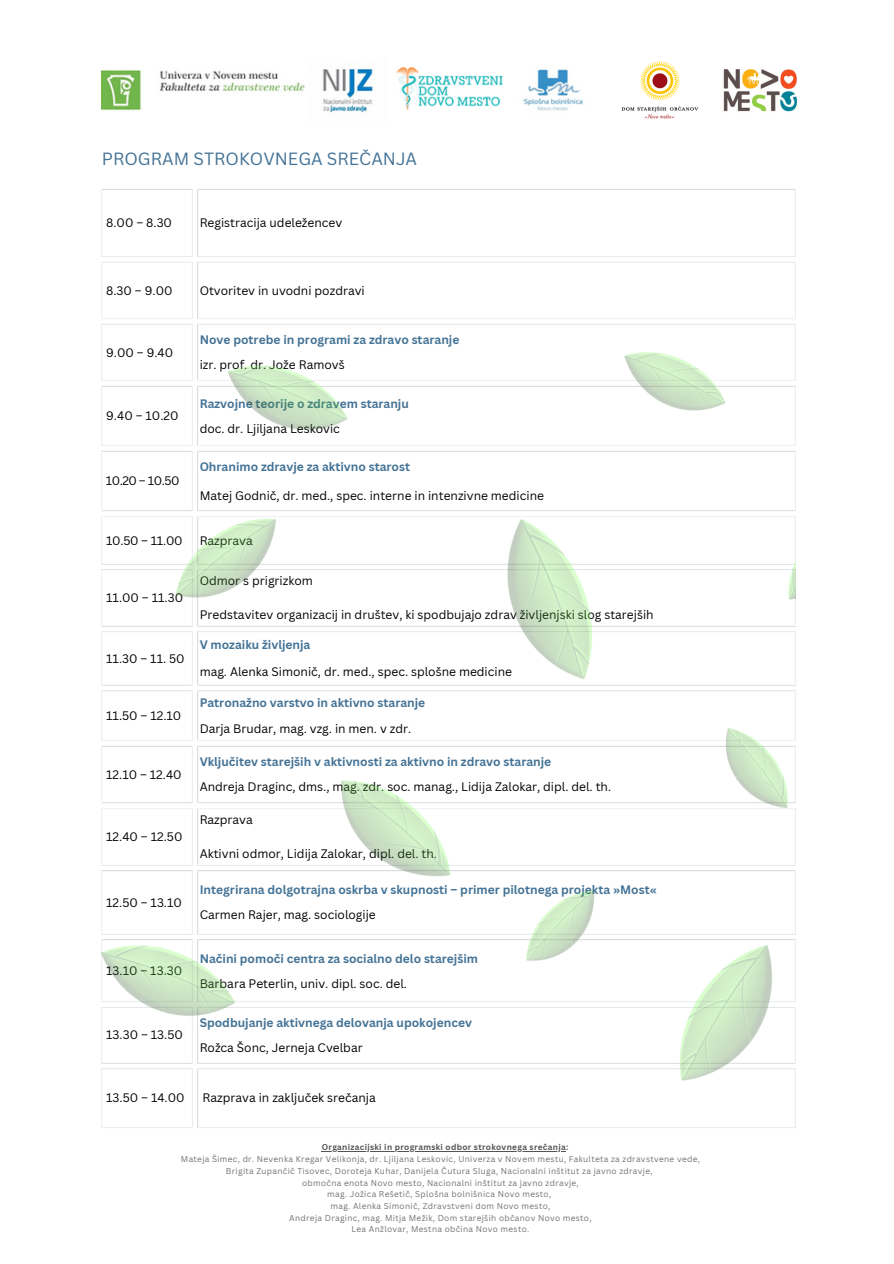
<style>
.page{position:relative;width:894px;height:1264px;background:#fff}
.page>*{position:absolute;margin:0;border:0;box-sizing:border-box;transform-origin:0 0}
.t1{font:17.25px "Canva Sans";color:#447396}
.t2{font:12px "Canva Sans";color:#000}
.t3{font:700 12px "Canva Sans";color:#447396}
.t4{font:8.25px/11.7px "Canva Sans";letter-spacing:.04em;color:#737373;text-align:center}
.t5{font:700 8.25px "Canva Sans";letter-spacing:.04em;color:#545454}
</style>
<div class="page">
<img style="left:101px;top:67px;width:482px;height:46px">
<img style="left:621px;top:61px;width:78px;height:58px">
<hr style="left:101px;top:190px;width:1px;height:66px;background:#f0f2f4">
<hr style="left:192px;top:190px;width:1px;height:66px;background:#f0f2f4">
<hr style="left:101px;top:188px;width:92px;height:2px;background:#f0f2f4">
<hr style="left:101px;top:256px;width:92px;height:1px;background:#f0f2f4">
<hr style="left:197px;top:190px;width:1px;height:66px;background:#f0f2f4">
<hr style="left:794px;top:190px;width:1px;height:66px;background:#f0f2f4">
<hr style="left:197px;top:188px;width:598px;height:2px;background:#f0f2f4">
<hr style="left:197px;top:256px;width:598px;height:1px;background:#f0f2f4">
<hr style="left:101px;top:263px;width:1px;height:55px;background:#f0f2f4">
<hr style="left:192px;top:263px;width:1px;height:55px;background:#f0f2f4">
<hr style="left:101px;top:262px;width:92px;height:1px;background:#f0f2f4">
<hr style="left:101px;top:318px;width:92px;height:1px;background:#f0f2f4">
<hr style="left:197px;top:263px;width:1px;height:55px;background:#f0f2f4">
<hr style="left:794px;top:263px;width:1px;height:55px;background:#f0f2f4">
<hr style="left:197px;top:262px;width:598px;height:1px;background:#f0f2f4">
<hr style="left:197px;top:318px;width:598px;height:1px;background:#f0f2f4">
<hr style="left:101px;top:325px;width:1px;height:55px;background:#f0f2f4">
<hr style="left:192px;top:325px;width:1px;height:55px;background:#f0f2f4">
<hr style="left:101px;top:324px;width:92px;height:1px;background:#f0f2f4">
<hr style="left:197px;top:325px;width:1px;height:55px;background:#f0f2f4">
<hr style="left:794px;top:325px;width:1px;height:55px;background:#f0f2f4">
<hr style="left:197px;top:324px;width:598px;height:1px;background:#f0f2f4">
<hr style="left:101px;top:1069px;width:1px;height:58px;background:#f0f2f4">
<hr style="left:192px;top:1069px;width:1px;height:58px;background:#f0f2f4">
<hr style="left:101px;top:1127px;width:92px;height:1px;background:#f0f2f4">
<hr style="left:197px;top:1069px;width:1px;height:58px;background:#f0f2f4">
<hr style="left:794px;top:1069px;width:1px;height:58px;background:#f0f2f4">
<hr style="left:197px;top:1127px;width:598px;height:1px;background:#f0f2f4">
<hr style="left:322px;top:1151px;width:244px;height:1px;background:#545454">
<img style="left:723px;top:69px;width:75px;height:43px">
<img style="left:101px;top:352px;width:694px;height:728px">
<h1 class="t1" style="left:102px;top:147px;width:317px">PROGRAM STROKOVNEGA SREČANJA</h1>
<p class="t2" style="left:106px;top:214px;width:67px">8.00 – 8.30</p>
<p class="t2" style="left:200px;top:214px;width:144px">Registracija udeležencev</p>
<p class="t2" style="left:106px;top:282px;width:68px">8.30 – 9.00</p>
<p class="t2" style="left:200px;top:282px;width:167px">Otvoritev in uvodni pozdravi</p>
<p class="t2" style="left:106px;top:344px;width:68px">9.00 – 9.40</p>
<p class="t2" style="left:106px;top:407px;width:74px">9.40 – 10.20</p>
<p class="t2" style="left:106px;top:472px;width:75px">10.20 – 10.50</p>
<p class="t3" style="left:200px;top:331px;width:261px">Nove potrebe in programi za zdravo staranje</p>
<p class="t2" style="left:200px;top:356px;width:146px">izr. prof. dr. Jože Ramovš</p>
<p class="t3" style="left:200px;top:394px;width:211px">Razvojne teorije o zdravem staranju</p>
<p class="t2" style="left:200px;top:419px;width:142px">doc. dr. Ljiljana Leskovic</p>
<p class="t3" style="left:200px;top:458px;width:212px">Ohranimo zdravje za aktivno starost</p>
<p class="t2" style="left:200px;top:487px;width:346px">Matej Godnič, dr. med., spec. interne in intenzivne medicine</p>
<p class="t2" style="left:106px;top:532px;width:78px">10.50 – 11.00</p>
<p class="t2" style="left:200px;top:532px;width:55px">Razprava</p>
<p class="t2" style="left:106px;top:589px;width:78px">11.00 – 11.30</p>
<p class="t2" style="left:106px;top:650px;width:80px">11.30 – 11. 50</p>
<p class="t2" style="left:106px;top:707px;width:77px">11.50 – 12.10</p>
<p class="t2" style="left:106px;top:766px;width:77px">12.10 – 12.40</p>
<p class="t2" style="left:106px;top:828px;width:78px">12.40 – 12.50</p>
<p class="t2" style="left:106px;top:894px;width:77px">12.50 – 13.10</p>
<p class="t2" style="left:106px;top:962px;width:77px">13.10 – 13.30</p>
<p class="t2" style="left:106px;top:1026px;width:78px">13.30 – 13.50</p>
<p class="t2" style="left:200px;top:572px;width:115px">Odmor s prigrizkom</p>
<p class="t2" style="left:200px;top:606px;width:455px">Predstavitev organizacij in društev, ki spodbujajo zdrav življenjski slog starejših</p>
<p class="t3" style="left:200px;top:636px;width:112px">V mozaiku življenja</p>
<p class="t2" style="left:200px;top:663px;width:314px">mag. Alenka Simonič, dr. med., spec. splošne medicine</p>
<p class="t3" style="left:200px;top:694px;width:227px">Patronažno varstvo in aktivno staranje</p>
<p class="t2" style="left:200px;top:719px;width:213px">Darja Brudar, mag. vzg. in men. v zdr.</p>
<p class="t3" style="left:200px;top:753px;width:353px">Vključitev starejših v aktivnosti za aktivno in zdravo staranje</p>
<p class="t2" style="left:200px;top:778px;width:413px">Andreja Draginc, dms., mag. zdr. soc. manag., Lidija Zalokar, dipl. del. th.</p>
<p class="t2" style="left:200px;top:811px;width:55px">Razprava</p>
<p class="t2" style="left:200px;top:845px;width:239px">Aktivni odmor, Lidija Zalokar, dipl. del. th.</p>
<p class="t3" style="left:200px;top:881px;width:458px">Integrirana dolgotrajna oskrba v skupnosti – primer pilotnega projekta »Most«</p>
<p class="t2" style="left:200px;top:906px;width:178px">Carmen Rajer, mag. sociologije</p>
<p class="t3" style="left:200px;top:949px;width:280px">Načini pomoči centra za socialno delo starejšim</p>
<p class="t2" style="left:200px;top:974px;width:209px">Barbara Peterlin, univ. dipl. soc. del.</p>
<p class="t3" style="left:200px;top:1014px;width:274px">Spodbujanje aktivnega delovanja upokojencev</p>
<p class="t2" style="left:200px;top:1039px;width:164px">Rožca Šonc, Jerneja Cvelbar</p>
<p class="t2" style="left:106px;top:1089px;width:80px">13.50 – 14.00</p>
<p class="t2" style="left:202px;top:1089px;width:175px">Razprava in zaključek srečanja</p>
<p class="t5" style="left:322px;top:1141px;width:248px">Organizacijski in programski odbor strokovnega srečanja:</p>
<p class="t4" style="left:181px;top:1153px;width:520px">Mateja Šimec, dr. Nevenka Kregar Velikonja, dr. Ljiljana Leskovic, Univerza v Novem mestu, Fakulteta za zdravstvene vede, Brigita Zupančič Tisovec, Doroteja Kuhar, Danijela Čutura Sluga, Nacionalni inštitut za javno zdravje,<br>območna enota Novo mesto, Nacionalni inštitut za javno zdravje,<br>mag. Jožica Rešetič, Splošna bolnišnica Novo mesto,<br>mag. Alenka Simonič, Zdravstveni dom Novo mesto,<br>Andreja Draginc, mag. Mitja Mežik, Dom starejših občanov Novo mesto,<br>Lea Anžlovar, Mestna občina Novo mesto.</p>
</div>
